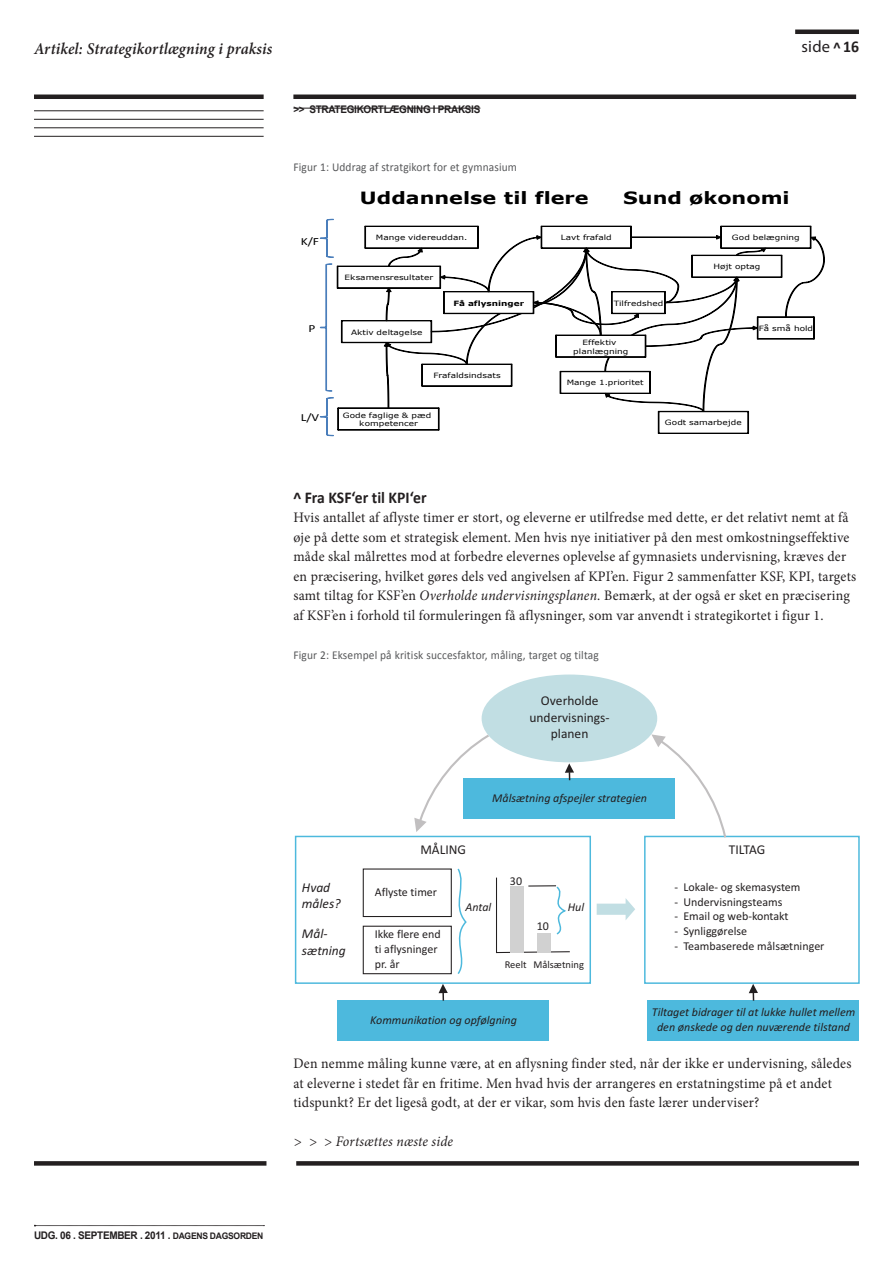
<style>
.page{position:relative;width:893px;height:1263px;background:#fff}
.page>*{position:absolute;margin:0;border:0;box-sizing:border-box;transform-origin:0 0}
.t1{font:700 16.8px "Verdana";color:#000;scale:1.23 1}
.TOP_KURSIV{font:italic 600 16.5px "Minion Pro";letter-spacing:.005em;color:#231f20;scale:.95 1}
.BR_TXT{font:700 16.5px "Calibri";color:#231f20;scale:.95 1}
.PAGINA{font:16.5px "Myriad Pro";color:#231f20}
.BR_TXT-2{font:14.55px/19.5px "Minion Pro";letter-spacing:.015em;color:#231f20;scale:.95 1}
.BR_TXT-3{font:italic 14.55px "Minion Pro";letter-spacing:.01em;color:#231f20;scale:.95 1}
.t2{font:13.5px/16.5px "Calibri";color:#231f20;text-align:center}
.t3{font:italic 13.5px/16.5px "Calibri";color:#231f20}
.t4{font:12px/14.7px "Calibri";color:#231f20}
.t5{font:italic 12px/14.7px "Calibri";color:#231f20;text-align:center}
.FIGUR_TXT{font:12px "Calibri";letter-spacing:.015em;color:#57585a;scale:.95 1}
.t6{font:10.95px "Calibri";color:#000;scale:1.23 1}
.DATO{font:700 10.5px "Arial";letter-spacing:-.03em;color:#231f20;scale:.95 1}
.ARTIKEL_FORTSÆT{font:700 10.5px "Arial";letter-spacing:-.03em;color:#231f20;scale:.95 1}
.t7{font:10.5px "Calibri";color:#231f20}
.t8{font:7.2px/8.7px "Verdana";letter-spacing:.005em;color:#000;text-align:center;scale:1.23 1}
.t9{font:700 7.2px "Verdana";color:#000;scale:1.23 1}
.s1{font-family:"Calibri";font-weight:700;font-size:15px}
.s2{font-family:"Calibri";font-weight:700}
.s3{font-style:italic}
.s4{font-size:9px}
</style>
<div class="page">
<div style="left:34px;top:94px;width:230px;height:5px;background:#231f20"></div>
<hr style="left:34px;top:111px;width:230px;height:1px;background:#231f20">
<hr style="left:34px;top:119px;width:230px;height:1px;background:#231f20">
<hr style="left:34px;top:128px;width:230px;height:1px;background:#231f20">
<hr style="left:34px;top:136px;width:230px;height:1px;background:#231f20">
<hr style="left:795px;top:30px;width:64px;height:4px;background:#231f20">
<svg style="left:296px;top:1161px;width:563px;height:4px;fill:#231f20"></svg>
<svg style="left:34px;top:1225px;width:230px;height:1px"></svg>
<svg style="left:34px;top:1161px;width:232px;height:4px"></svg>
<div style="left:293px;top:94px;width:563px;height:5px;background:#231f20"></div>
<hr style="left:293px;top:108px;width:187px;height:1px;background:#231f20">
<svg style="left:320px;top:219px;width:504px;height:217px"></svg>
<svg style="left:294px;top:835px;width:566px;height:149px"></svg>
<div style="left:482px;top:674px;width:175px;height:88px;background:#c1dee3;border-radius:50%"></div>
<div style="left:463px;top:778px;width:212px;height:41px;background:#4db9dd"></div>
<svg style="left:414px;top:733px;width:77px;height:99px"></svg>
<svg style="left:651px;top:734px;width:77px;height:106px"></svg>
<div style="left:337px;top:1001px;width:212px;height:40px;background:#4db9dd"></div>
<div style="left:647px;top:1001px;width:212px;height:40px;background:#4db9dd"></div>
<svg style="left:362px;top:867px;width:106px;height:109px"></svg>
<svg style="left:495px;top:876px;width:76px;height:78px"></svg>
<svg style="left:597px;top:898px;width:38px;height:22px"></svg>
<svg style="left:439px;top:984px;width:9px;height:17px"></svg>
<svg style="left:749px;top:984px;width:9px;height:17px"></svg>
<svg style="left:565px;top:763px;width:9px;height:17px"></svg>
<p class="TOP_KURSIV" style="left:34px;top:37px;width:252px">Artikel: Strategikortlægning i praksis</p>
<p class="PAGINA" style="left:801px;top:36px;width:59px">side <span class="s1">^</span> <span class="s2">16</span></p>
<p class="ARTIKEL_FORTSÆT" style="left:293px;top:102px;width:198px">&gt;&gt; STRATEGIKORTLÆGNING I PRAKSIS</p>
<p class="FIGUR_TXT" style="left:293px;top:160px;width:237px">Figur 1: Uddrag af stratgikort for et gymnasium</p>
<p class="t6" style="left:301px;top:235px;width:16px">K/F</p>
<p class="t1" style="left:360px;top:187px;width:187px">Uddannelse til flere</p>
<p class="t1" style="left:623px;top:187px;width:137px">Sund økonomi</p>
<p class="t8" style="left:561px;top:233px;width:43px">Lavt frafald</p>
<p class="t8" style="left:713px;top:262px;width:40px">Højt optag</p>
<p class="t8" style="left:376px;top:233px;width:76px">Mange videreuddan.</p>
<p class="t8" style="left:732px;top:233px;width:57px">God belægning</p>
<p class="t8" style="left:345px;top:273px;width:74px">Eksamensresultater</p>
<p class="t9" style="left:453px;top:298px;width:59px">Få aflysninger</p>
<p class="t8" style="left:614px;top:299px;width:42px">Tilfredshed</p>
<p class="t6" style="left:308px;top:321px;width:7px">P</p>
<p class="t8" style="left:351px;top:328px;width:59px">Aktiv deltagelse</p>
<p class="t8" style="left:759px;top:324px;width:46px">Få små hold</p>
<p class="t8" style="left:573px;top:338px;width:46px">Effektiv planlægning</p>
<p class="t8" style="left:433px;top:371px;width:56px">Frafaldsindsats</p>
<p class="t8" style="left:567px;top:378px;width:64px">Mange 1.prioritet</p>
<p class="t6" style="left:301px;top:410px;width:16px">L/V</p>
<p class="t8" style="left:343px;top:411px;width:73px">Gode faglige &amp; pæd kompetencer</p>
<p class="t8" style="left:665px;top:418px;width:64px">Godt samarbejde</p>
<p class="BR_TXT" style="left:293px;top:487px;width:142px">^ Fra KSF‘er til KPI‘er</p>
<p class="BR_TXT-2" style="left:293px;top:508px;width:594px">Hvis antallet af aflyste timer er stort, og eleverne er utilfredse med dette, er det relativt nemt at få øje på dette som et strategisk element. Men hvis nye initiativer på den mest omkostningseffektive måde skal målrettes mod at forbedre elevernes oplevelse af gymnasiets undervisning, kræves der en præcisering, hvilket gøres dels ved angivelsen af KPI’en. Figur 2 sammenfatter KSF, KPI, targets samt tiltag for KSF’en <span class="s3">Overholde undervisningsplanen</span>. Bemærk, at der også er sket en præcisering af KSF’en i forhold til formuleringen få aflysninger, som var anvendt i strategikortet i figur 1.</p>
<p class="FIGUR_TXT" style="left:293px;top:647px;width:323px">Figur 2: Eksempel på kritisk succesfaktor, måling, target og tiltag</p>
<p class="t2" style="left:529px;top:694px;width:82px">Overholde undervisnings&shy;planen</p>
<p class="t3" style="left:302px;top:880px;width:40px">Hvad måles?</p>
<p class="t3" style="left:302px;top:926px;width:45px">Mål&shy;sætning</p>
<p class="t5" style="left:492px;top:792px;width:156px">Målsætning afspejler strategien</p>
<p class="t2" style="left:420px;top:842px;width:47px">MÅLING</p>
<p class="t2" style="left:729px;top:842px;width:38px">TILTAG</p>
<p class="t4" style="left:674px;top:880px;width:128px">- Lokale- og skemasystem</p>
<p class="t4" style="left:674px;top:895px;width:109px">- Undervisningsteams</p>
<p class="t4" style="left:674px;top:910px;width:116px">- Email og web-kontakt</p>
<p class="t4" style="left:674px;top:924px;width:74px">- Synliggørelse</p>
<p class="t4" style="left:674px;top:939px;width:152px">- Teambaserede målsætninger</p>
<p class="t7" style="left:505px;top:961px;width:81px">Reelt Målsætning</p>
<p class="t4" style="left:510px;top:875px;width:14px">30</p>
<p class="t4" style="left:375px;top:885px;width:64px">Aflyste timer</p>
<p class="t5" style="left:466px;top:900px;width:27px">Antal</p>
<p class="t5" style="left:568px;top:900px;width:18px">Hul</p>
<p class="t4" style="left:537px;top:920px;width:14px">10</p>
<p class="t4" style="left:375px;top:928px;width:67px">Ikke flere end ti aflysninger pr. år</p>
<p class="t5" style="left:370px;top:1014px;width:148px">Kommunikation og opfølgning</p>
<p class="t5" style="left:652px;top:1006px;width:205px">Tiltaget bidrager til at lukke hullet mellem den ønskede og den nuværende tilstand</p>
<p class="BR_TXT-2" style="left:293px;top:1054px;width:589px">Den nemme måling kunne være, at en aflysning finder sted, når der ikke er undervisning, således at eleverne i stedet får en fritime. Men hvad hvis der arrangeres en erstatningstime på et andet tidspunkt? Er det ligeså godt, at der er vikar, som hvis den faste lærer underviser?</p>
<p class="BR_TXT-3" style="left:293px;top:1131px;width:170px">&gt; &gt; &gt; Fortsættes næste side</p>
<p class="DATO" style="left:34px;top:1228px;width:243px">UDG. 06 . SEPTEMBER . 2011 . <span class="s4">DAGENS DAGSORDEN</span></p>
</div>
